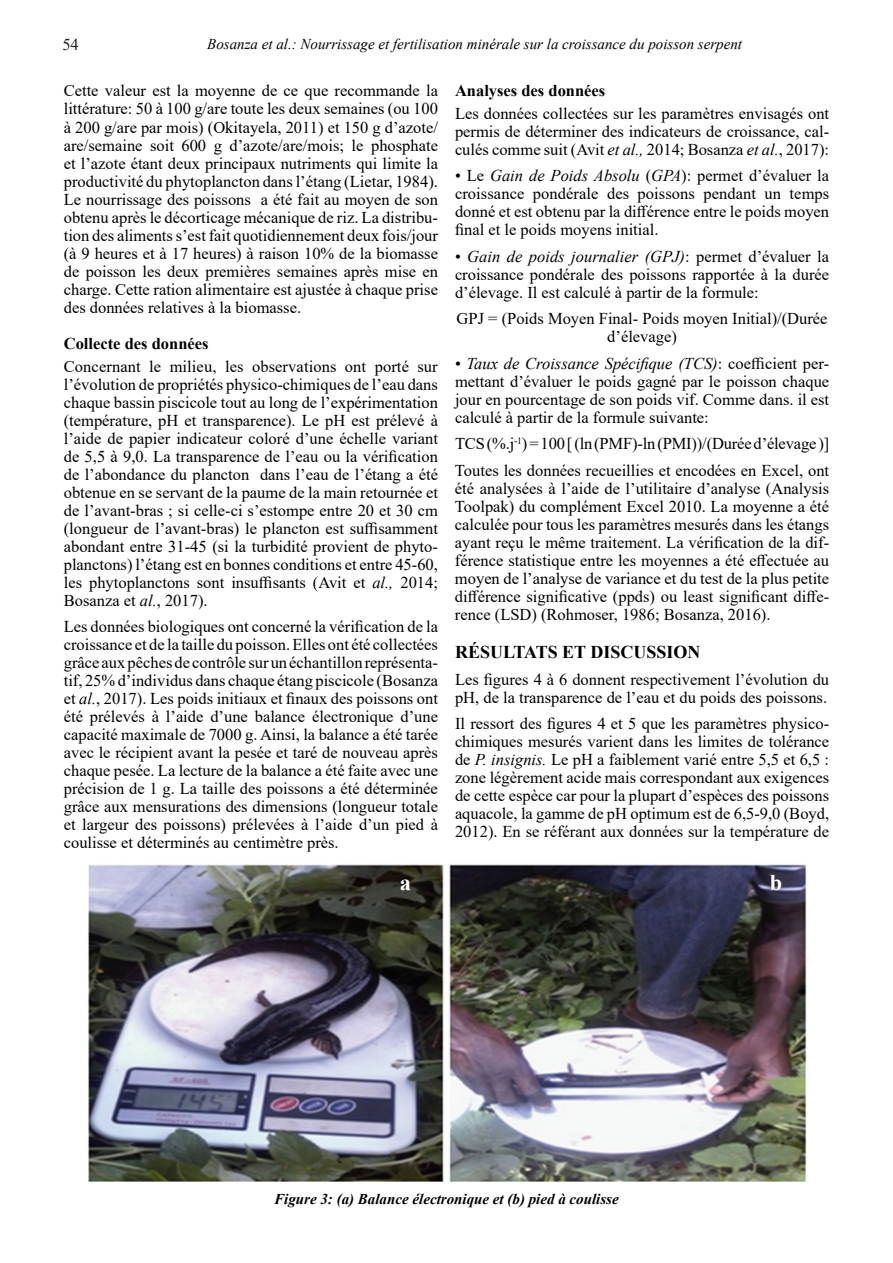
<style>
.page{position:relative;width:893px;height:1263px;background:#fff}
.page>*{position:absolute;margin:0;border:0;box-sizing:border-box;transform-origin:0 0}
.t1{font:700 22.5px "Times New Roman";color:#fff}
.t2{font:700 18px "Times New Roman";color:#000}
.t3{font:16.5px/18px "Times New Roman";color:#000;text-align:justify}
.t4{font:700 16.5px "Times New Roman";color:#000}
.t5{font:16.5px "Times New Roman";color:#231f20}
.t6{font:italic 15px "Times New Roman";color:#000}
.t7{font:italic 700 15px "Times New Roman";color:#000}
.s1{font-style:italic}
</style>
<div class="page">
<img style="left:88px;top:864px;width:719px;height:318px">
<p class="t5" style="left:62px;top:33px;width:18px">54</p>
<p class="t6" style="left:207px;top:33px;width:536px">Bosanza et al.: Nourrissage et fertilisation minérale sur la croissance du poisson serpent</p>
<p class="t3" style="left:64px;top:81px;width:376px">Cette valeur est la moyenne de ce que recommande la littérature: 50 à 100 g/are toute les deux semaines (ou 100 à 200 g/are par mois) (Okitayela, 2011) et 150 g d’azote/ are/semaine soit 600 g d’azote/are/mois; le phosphate et l’azote étant deux principaux nutriments qui limite la productivité du phytoplancton dans l’étang (Lietar, 1984).<br>Le nourrissage des poissons a été fait au moyen de son obtenu après le décorticage mécanique de riz. La distribu&shy;tion des aliments s’est fait quotidiennement deux fois/jour (à 9 heures et à 17 heures) à raison 10% de la biomasse de poisson les deux premières semaines après mise en charge. Cette ration alimentaire est ajustée à chaque prise des données relatives à la biomasse.</p>
<p class="t4" style="left:64px;top:332px;width:146px">Collecte des données</p>
<p class="t3" style="left:64px;top:357px;width:376px">Concernant le milieu, les observations ont porté sur l’évolution de propriétés physico-chimiques de l’eau dans chaque bassin piscicole tout au long de l’expérimentation (température, pH et transparence). Le pH est prélevé à l’aide de papier indicateur coloré d’une échelle variant de 5,5 à 9,0. La transparence de l’eau ou la vérification de l’abondance du plancton dans l’eau de l’étang a été obtenue en se servant de la paume de la main retournée et de l’avant-bras ; si celle-ci s’estompe entre 20 et 30 cm (longueur de l’avant-bras) le plancton est suffisamment abondant entre 31-45 (si la turbidité provient de phyto&shy;planctons) l’étang est en bonnes conditions et entre 45-60, les phytoplanctons sont insuffisants (Avit et <span class="s1">al.,</span> 2014; Bosanza et <span class="s1">al.</span>, 2017).</p>
<p class="t3" style="left:64px;top:617px;width:376px">Les données biologiques ont concerné la vérification de la croissance et de la taille du poisson. Elles ont été collectées grâce aux pêches de contrôle sur un échantillon représenta&shy;tif, 25% d’individus dans chaque étang piscicole (Bosanza et <span class="s1">al.</span>, 2017). Les poids initiaux et finaux des poissons ont été prélevés à l’aide d’une balance électronique d’une capacité maximale de 7000 g. Ainsi, la balance a été tarée avec le récipient avant la pesée et taré de nouveau après chaque pesée. La lecture de la balance a été faite avec une précision de 1 g. La taille des poissons a été déterminée grâce aux mensurations des dimensions (longueur totale et largeur des poissons) prélevées à l’aide d’un pied à coulisse et déterminés au centimètre près.</p>
<p class="t4" style="left:455px;top:79px;width:152px">Analyses des données</p>
<p class="t3" style="left:455px;top:103px;width:376px">Les données collectées sur les paramètres envisagés ont permis de déterminer des indicateurs de croissance, cal&shy;culés comme suit (Avit <span class="s1">et al.,</span> 2014; Bosanza <span class="s1">et al.</span>, 2017):</p>
<p class="t3" style="left:455px;top:166px;width:376px">• Le <span class="s1">Gain de Poids Absolu</span> (<span class="s1">GPA</span>): permet d’évaluer la croissance pondérale des poissons pendant un temps donné et est obtenu par la différence entre le poids moyen final et le poids moyens initial.</p>
<p class="t3" style="left:455px;top:246px;width:376px">• <span class="s1">Gain de poids journalier (GPJ)</span>: permet d’évaluer la croissance pondérale des poissons rapportée à la durée d’élevage. Il est calculé à partir de la formule:</p>
<p class="t3" style="left:457px;top:309px;width:372px;text-align:center">GPJ = (Poids Moyen Final- Poids moyen Initial)/(Durée d’élevage)</p>
<p class="t3" style="left:455px;top:354px;width:376px">• <span class="s1">Taux de Croissance Spécifique (TCS)</span>: coefficient per&shy;mettant d’évaluer le poids gagné par le poisson chaque jour en pourcentage de son poids vif. Comme dans. il est calculé à partir de la formule suivante:</p>
<p class="t3" style="left:455px;top:430px;width:376px;line-height:26.5px">TCS (%.j<sup>-1</sup>) = 100 [ (ln (PMF)-ln (PMI))/(Durée d’élevage )]<br>Toutes les données recueillies et encodées en Excel, ont</p>
<p class="t3" style="left:455px;top:478px;width:376px">été analysées à l’aide de l’utilitaire d’analyse (Analysis Toolpak) du complément Excel 2010. La moyenne a été calculée pour tous les paramètres mesurés dans les étangs ayant reçu le même traitement. La vérification de la dif&shy;férence statistique entre les moyennes a été effectuée au moyen de l’analyse de variance et du test de la plus petite différence significative (ppds) ou least significant diffe&shy;rence (LSD) (Rohmoser, 1986; Bosanza, 2016).</p>
<p class="t2" style="left:455px;top:639px;width:247px">RÉSULTATS ET DISCUSSION</p>
<p class="t3" style="left:455px;top:670px;width:376px">Les figures 4 à 6 donnent respectivement l’évolution du pH, de la transparence de l’eau et du poids des poissons.</p>
<p class="t3" style="left:455px;top:714px;width:376px">Il ressort des figures 4 et 5 que les paramètres physico&shy;chimiques mesurés varient dans les limites de tolérance de <span class="s1">P. insignis.</span> Le pH a faiblement varié entre 5,5 et 6,5 : zone légèrement acide mais correspondant aux exigences de cette espèce car pour la plupart d’espèces des poissons aquacole, la gamme de pH optimum est de 6,5-9,0 (Boyd, 2012). En se référant aux données sur la température de</p>
<h1 class="t1" style="left:400px;top:866px;width:13px">a</h1>
<h1 class="t1" style="left:770px;top:866px;width:14px">b</h1>
<p class="t7" style="left:274px;top:1188px;width:346px">Figure 3: (a) Balance électronique et (b) pied à coulisse</p>
</div>
